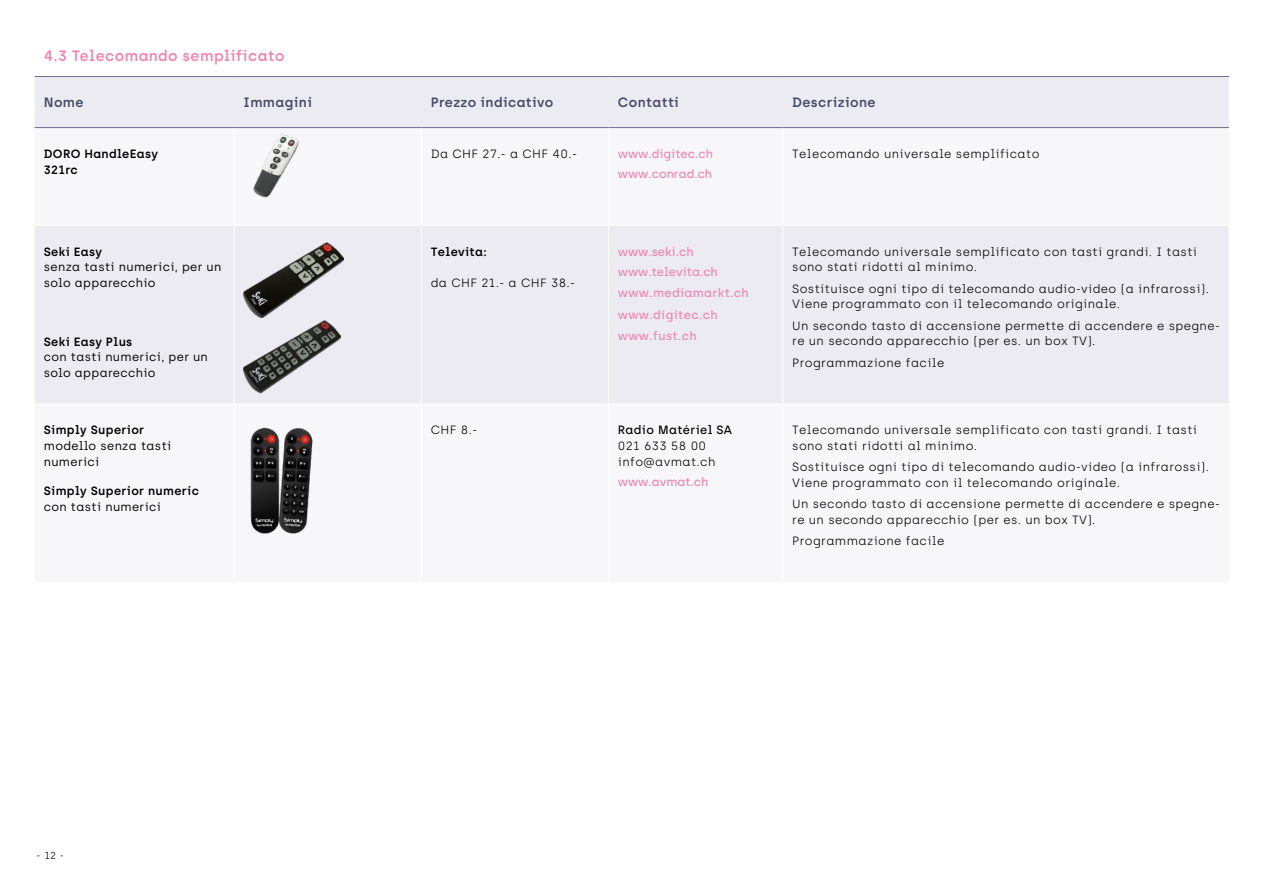
<style>
.page{position:relative;width:1263px;height:893px;background:#fff}
.page>*{position:absolute;margin:0;border:0;box-sizing:border-box;transform-origin:0 0}
.t1{font:600 15px "Archia";letter-spacing:.03em;color:#ef85b4}
.t2{font:600 13.5px "Archia";letter-spacing:.03em;color:#454a67}
.t3{font:300 12px/15.8px "Archia";letter-spacing:.03em;color:#000}
.t4{font:12px/15.8px "Archia";letter-spacing:.03em;color:#000}
.t5{font:600 12px/15.8px "Archia";letter-spacing:.03em;color:#000}
.t6{font:500 12px/20.5px "Archia";color:#ef85b4}
.t7{font:500 12px/21.3px "Archia";letter-spacing:.03em;color:#ee85b4}
.t8{font:500 12px "Archia";letter-spacing:.03em;color:#000}
.t9{font:300 10.2px "Archia";color:#000}
</style>
<div class="page">
<div style="left:35px;top:77px;width:1194px;height:50px;background:#ecebf1"></div>
<svg style="left:35px;top:128px;width:1194px;height:275px;fill:#ecebf1"></svg>
<hr style="left:234px;top:128px;width:1px;height:97px;background:#fff">
<hr style="left:421px;top:128px;width:1px;height:97px;background:#fff">
<hr style="left:608px;top:128px;width:1px;height:97px;background:#fff">
<hr style="left:782px;top:128px;width:1px;height:97px;background:#fff">
<hr style="left:34px;top:225px;width:200px;height:1px;background:#fff">
<hr style="left:234px;top:225px;width:187px;height:1px;background:#fff">
<hr style="left:234px;top:226px;width:1px;height:178px;background:#fff">
<hr style="left:421px;top:225px;width:187px;height:1px;background:#fff">
<hr style="left:421px;top:226px;width:1px;height:178px;background:#fff">
<hr style="left:608px;top:225px;width:175px;height:1px;background:#fff">
<hr style="left:608px;top:226px;width:1px;height:178px;background:#fff">
<hr style="left:783px;top:225px;width:446px;height:1px;background:#fff">
<hr style="left:782px;top:226px;width:1px;height:178px;background:#fff">
<hr style="left:35px;top:76px;width:199px;height:1px;background:#716e8f">
<hr style="left:234px;top:76px;width:187px;height:1px;background:#716e8f">
<hr style="left:421px;top:76px;width:187px;height:1px;background:#716e8f">
<hr style="left:608px;top:76px;width:175px;height:1px;background:#716e8f">
<hr style="left:783px;top:76px;width:446px;height:1px;background:#716e8f">
<hr style="left:35px;top:127px;width:199px;height:1px;background:#716e8f">
<hr style="left:234px;top:127px;width:187px;height:1px;background:#716e8f">
<hr style="left:421px;top:127px;width:187px;height:1px;background:#716e8f">
<hr style="left:608px;top:127px;width:175px;height:1px;background:#716e8f">
<hr style="left:783px;top:127px;width:446px;height:1px;background:#716e8f">
<img style="left:252px;top:132px;width:49px;height:68px">
<img style="left:244px;top:242px;width:99px;height:76px">
<img style="left:244px;top:320px;width:97px;height:73px">
<img style="left:248px;top:425px;width:65px;height:112px">
<p class="t1" style="left:44px;top:47px;width:242px">4.3 Telecomando semplificato</p>
<p class="t2" style="left:44px;top:94px;width:41px">Nome</p>
<p class="t2" style="left:244px;top:94px;width:70px">Immagini</p>
<p class="t2" style="left:431px;top:94px;width:124px">Prezzo indicativo</p>
<p class="t2" style="left:618px;top:94px;width:63px">Contatti</p>
<p class="t2" style="left:792px;top:94px;width:85px">Descrizione</p>
<p class="t5" style="left:44px;top:146px;width:116px">DORO HandleEasy<br>321rc</p>
<p class="t3" style="left:431px;top:146px;width:148px">Da CHF 27.- a CHF 40.-</p>
<p class="t6" style="left:618px;top:143px;width:97px">www.digitec.ch www.conrad.ch</p>
<p class="t3" style="left:792px;top:146px;width:249px">Telecomando universale semplificato</p>
<p class="t5" style="left:44px;top:243px;width:60px">Seki Easy</p>
<p class="t4" style="left:44px;top:259px;width:179px">senza tasti numerici, per un solo apparecchio</p>
<p class="t5" style="left:44px;top:333px;width:90px">Seki Easy Plus</p>
<p class="t4" style="left:44px;top:349px;width:166px">con tasti numerici, per un solo apparecchio</p>
<p class="t5" style="left:44px;top:422px;width:102px">Simply Superior</p>
<p class="t4" style="left:44px;top:438px;width:129px">modello senza tasti numerici</p>
<p class="t5" style="left:44px;top:483px;width:157px">Simply Superior numeric</p>
<p class="t4" style="left:44px;top:499px;width:119px">con tasti numerici</p>
<p class="t9" style="left:37px;top:849px;width:29px">- 12 -</p>
<p class="t5" style="left:431px;top:243px;width:58px">Televita:</p>
<p class="t3" style="left:431px;top:275px;width:146px">da CHF 21.- a CHF 38.-</p>
<p class="t6" style="left:618px;top:241px;width:102px">www.seki.ch www.televita.ch</p>
<p class="t7" style="left:618px;top:282px;width:132px">www.mediamarkt.ch www.digitec.ch www.fust.ch</p>
<p class="t3" style="left:792px;top:243px;width:406px">Telecomando universale semplificato con tasti grandi. I tasti sono stati ridotti al minimo.</p>
<p class="t3" style="left:792px;top:281px;width:418px">Sostituisce ogni tipo di telecomando audio-video (a infrarossi).<br>Viene programmato con il telecomando originale.</p>
<p class="t3" style="left:792px;top:318px;width:429px">Un secondo tasto di accensione permette di accendere e spegne&shy;re un secondo apparecchio (per es. un box TV).</p>
<p class="t3" style="left:792px;top:355px;width:154px">Programmazione facile</p>
<p class="t3" style="left:431px;top:422px;width:48px">CHF 8.-</p>
<p class="t8" style="left:618px;top:423px;width:116px">Radio Matériel SA</p>
<p class="t3" style="left:618px;top:438px;width:99px">021 633 58 00 info@avmat.ch</p>
<p class="t6" style="left:618px;top:472px;width:92px">www.avmat.ch</p>
<p class="t3" style="left:792px;top:422px;width:406px">Telecomando universale semplificato con tasti grandi. I tasti sono stati ridotti al minimo.</p>
<p class="t3" style="left:792px;top:459px;width:418px">Sostituisce ogni tipo di telecomando audio-video (a infrarossi).<br>Viene programmato con il telecomando originale.</p>
<p class="t3" style="left:792px;top:496px;width:429px">Un secondo tasto di accensione permette di accendere e spegne&shy;re un secondo apparecchio (per es. un box TV).</p>
<p class="t3" style="left:792px;top:533px;width:154px">Programmazione facile</p>
</div>
